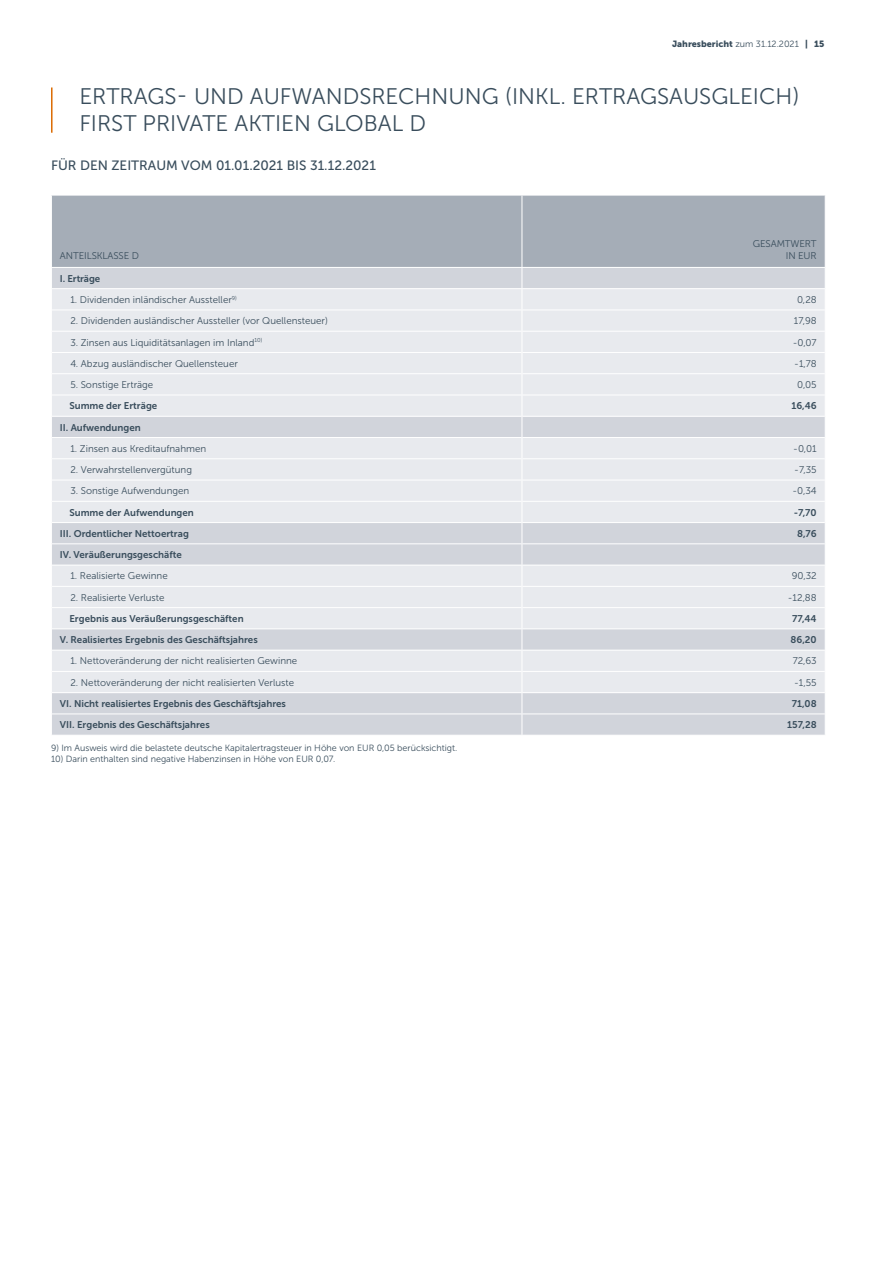
<style>
.page{position:relative;width:893px;height:1263px;background:#fff}
.page>*{position:absolute;margin:0;border:0;box-sizing:border-box;transform-origin:0 0}
.t1{font:22.5px/27px "Museo Sans 300";color:#394d5c}
.t2{font:13.5px "Museo Sans 500";color:#394d5c}
.t3{font:9.75px/11.7px "Museo Sans 300";color:#394d5c;text-align:right}
.t4{font:9.75px "Museo Sans 700";color:#394d5c}
.t5{font:9px "Museo Sans 300";color:#394d5c}
.t6{font:9px "Museo Sans 900";color:#394d5c}
.s1{font-family:"Museo Sans 300"}
</style>
<div class="page">
<hr style="left:51px;top:87px;width:2px;height:46px;background:#dc6b02">
<div style="left:52px;top:196px;width:773px;height:71px;background:#a5adb7"></div>
<div style="left:52px;top:268px;width:773px;height:467px;background:#d1d4db"></div>
<svg style="left:52px;top:289px;width:773px;height:403px;background:#e3e5ea"></svg>
<hr style="left:51px;top:288px;width:471px;height:1px;background:#fff">
<hr style="left:522px;top:288px;width:304px;height:1px;background:#fff">
<hr style="left:522px;top:310px;width:303px;height:1px;background:#fff">
<hr style="left:522px;top:331px;width:303px;height:1px;background:#fff">
<hr style="left:522px;top:352px;width:303px;height:1px;background:#fff">
<hr style="left:522px;top:373px;width:303px;height:1px;background:#fff">
<hr style="left:522px;top:395px;width:303px;height:1px;background:#fff">
<hr style="left:522px;top:416px;width:303px;height:1px;background:#fff">
<hr style="left:522px;top:437px;width:303px;height:1px;background:#fff">
<hr style="left:522px;top:458px;width:303px;height:1px;background:#fff">
<hr style="left:522px;top:480px;width:303px;height:1px;background:#fff">
<hr style="left:522px;top:501px;width:303px;height:1px;background:#fff">
<hr style="left:522px;top:522px;width:303px;height:1px;background:#fff">
<hr style="left:522px;top:543px;width:303px;height:1px;background:#fff">
<hr style="left:522px;top:565px;width:303px;height:1px;background:#fff">
<hr style="left:522px;top:586px;width:303px;height:1px;background:#fff">
<hr style="left:522px;top:607px;width:303px;height:1px;background:#fff">
<hr style="left:522px;top:628px;width:303px;height:1px;background:#fff">
<hr style="left:522px;top:650px;width:303px;height:1px;background:#fff">
<hr style="left:522px;top:671px;width:303px;height:1px;background:#fff">
<hr style="left:522px;top:692px;width:303px;height:1px;background:#fff">
<hr style="left:522px;top:713px;width:303px;height:1px;background:#fff">
<hr style="left:52px;top:310px;width:470px;height:1px;background:#fff">
<hr style="left:52px;top:331px;width:470px;height:1px;background:#fff">
<hr style="left:52px;top:352px;width:470px;height:1px;background:#fff">
<hr style="left:52px;top:373px;width:470px;height:1px;background:#fff">
<hr style="left:52px;top:395px;width:470px;height:1px;background:#fff">
<hr style="left:52px;top:416px;width:470px;height:1px;background:#fff">
<hr style="left:52px;top:437px;width:470px;height:1px;background:#fff">
<hr style="left:52px;top:458px;width:470px;height:1px;background:#fff">
<hr style="left:52px;top:480px;width:470px;height:1px;background:#fff">
<hr style="left:52px;top:501px;width:470px;height:1px;background:#fff">
<hr style="left:52px;top:522px;width:470px;height:1px;background:#fff">
<hr style="left:52px;top:543px;width:470px;height:1px;background:#fff">
<hr style="left:52px;top:565px;width:470px;height:1px;background:#fff">
<hr style="left:52px;top:586px;width:470px;height:1px;background:#fff">
<hr style="left:52px;top:607px;width:470px;height:1px;background:#fff">
<hr style="left:52px;top:628px;width:470px;height:1px;background:#fff">
<hr style="left:52px;top:650px;width:470px;height:1px;background:#fff">
<hr style="left:52px;top:671px;width:470px;height:1px;background:#fff">
<hr style="left:52px;top:692px;width:470px;height:1px;background:#fff">
<hr style="left:52px;top:713px;width:470px;height:1px;background:#fff">
<hr style="left:522px;top:196px;width:1px;height:71px;background:#fff">
<svg style="left:522px;top:268px;width:1px;height:467px"></svg>
<p class="t6" style="left:672px;top:39px;width:154px">Jahresbericht <span class="s1">zum 31.12.2021</span> | 15</p>
<h1 class="t1" style="left:79px;top:83px;width:722px">ERTRAGS- UND AUFWANDSRECHNUNG (INKL. ERTRAGSAUSGLEICH)<br>FIRST PRIVATE AKTIEN GLOBAL D</h1>
<h2 class="t2" style="left:51px;top:157px;width:326px">FÜR DEN ZEITRAUM VOM 01.01.2021 BIS 31.12.2021</h2>
<p class="t3" style="left:60px;top:250px;width:81px">ANTEILSKLASSE D</p>
<p class="t3" style="left:753px;top:238px;width:65px">GESAMTWERT<br>IN EUR</p>
<p class="t4" style="left:60px;top:273px;width:42px">I. Erträge</p>
<p class="t3" style="left:70px;top:294px;width:168px">1. Dividenden inländischer Aussteller<sup>9)</sup></p>
<p class="t3" style="left:797px;top:294px;width:21px">0,28</p>
<p class="t3" style="left:70px;top:315px;width:259px">2. Dividenden ausländischer Aussteller (vor Quellensteuer)</p>
<p class="t3" style="left:794px;top:315px;width:24px">17,98</p>
<p class="t3" style="left:70px;top:336px;width:193px">3. Zinsen aus Liquiditätsanlagen im Inland<sup>10)</sup></p>
<p class="t3" style="left:793px;top:336px;width:25px">-0,07</p>
<p class="t3" style="left:70px;top:358px;width:169px">4. Abzug ausländischer Quellensteuer</p>
<p class="t3" style="left:794px;top:358px;width:24px">-1,78</p>
<p class="t3" style="left:70px;top:379px;width:84px">5. Sonstige Erträge</p>
<p class="t3" style="left:797px;top:379px;width:21px">0,05</p>
<p class="t4" style="left:69px;top:400px;width:89px">Summe der Erträge</p>
<p class="t4" style="left:791px;top:400px;width:27px">16,46</p>
<p class="t4" style="left:60px;top:422px;width:82px">II. Aufwendungen</p>
<p class="t3" style="left:70px;top:443px;width:137px">1. Zinsen aus Kreditaufnahmen</p>
<p class="t3" style="left:793px;top:443px;width:25px">-0,01</p>
<p class="t3" style="left:70px;top:464px;width:123px">2. Verwahrstellenvergütung</p>
<p class="t3" style="left:794px;top:464px;width:24px">-7,35</p>
<p class="t3" style="left:70px;top:485px;width:120px">3. Sonstige Aufwendungen</p>
<p class="t3" style="left:792px;top:485px;width:26px">-0,34</p>
<p class="t4" style="left:69px;top:507px;width:126px">Summe der Aufwendungen</p>
<p class="t4" style="left:794px;top:507px;width:25px">-7,70</p>
<p class="t4" style="left:60px;top:528px;width:130px">III. Ordentlicher Nettoertrag</p>
<p class="t4" style="left:797px;top:528px;width:21px">8,76</p>
<p class="t4" style="left:60px;top:549px;width:124px">IV. Veräußerungsgeschäfte</p>
<p class="t3" style="left:70px;top:570px;width:99px">1. Realisierte Gewinne</p>
<p class="t3" style="left:792px;top:570px;width:27px">90,32</p>
<p class="t3" style="left:70px;top:591px;width:96px">2. Realisierte Verluste</p>
<p class="t3" style="left:788px;top:591px;width:30px">-12,88</p>
<p class="t4" style="left:69px;top:613px;width:176px">Ergebnis aus Veräußerungsgeschäften</p>
<p class="t4" style="left:792px;top:613px;width:26px">77,44</p>
<p class="t4" style="left:60px;top:634px;width:199px">V. Realisiertes Ergebnis des Geschäftsjahres</p>
<p class="t4" style="left:790px;top:634px;width:28px">86,20</p>
<p class="t3" style="left:70px;top:655px;width:228px">1. Nettoveränderung der nicht realisierten Gewinne</p>
<p class="t3" style="left:793px;top:655px;width:26px">72,63</p>
<p class="t3" style="left:70px;top:677px;width:225px">2. Nettoveränderung der nicht realisierten Verluste</p>
<p class="t3" style="left:794px;top:677px;width:24px">-1,55</p>
<p class="t4" style="left:60px;top:698px;width:228px">VI. Nicht realisiertes Ergebnis des Geschäftsjahres</p>
<p class="t4" style="left:792px;top:698px;width:26px">71,08</p>
<p class="t4" style="left:60px;top:719px;width:151px">VII. Ergebnis des Geschäftsjahres</p>
<p class="t4" style="left:787px;top:719px;width:31px">157,28</p>
<p class="t5" style="left:51px;top:743px;width:408px">9) Im Ausweis wird die belastete deutsche Kapitalertragsteuer in Höhe von EUR 0,05 berücksichtigt.</p>
<p class="t5" style="left:51px;top:754px;width:286px">10) Darin enthalten sind negative Habenzinsen in Höhe von EUR 0,07.</p>
</div>
